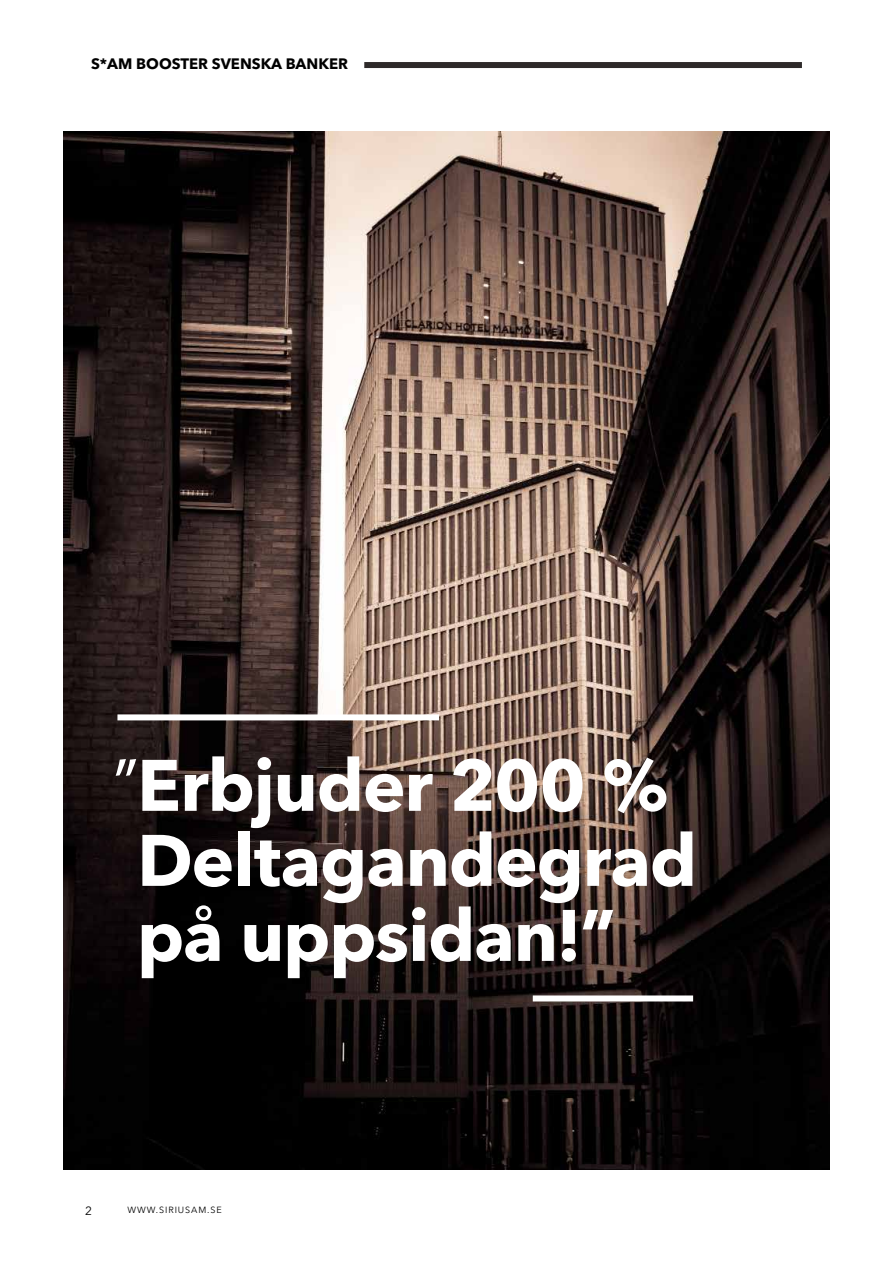
<style>
.page{position:relative;width:893px;height:1263px;background:#fff}
.page>*{position:absolute;margin:0;border:0;box-sizing:border-box;transform-origin:0 0}
.t1{font:700 72px/75px "Avenir Next LT Pro";letter-spacing:-.015em;color:#fff}
.t2{font:69px "Myriad Pro";color:#fff}
.t3{font:700 15px "Avenir Next LT Pro";color:#000}
.t4{font:12px "Avenir Next";color:#000}
.t5{font:9px "Avenir Next";letter-spacing:.1em;color:#000}
</style>
<div class="page">
<div style="left:364px;top:62px;width:438px;height:6px;background:#2e2a2a"></div>
<img style="left:64px;top:132px;width:765px;height:1037px">
<div style="left:533px;top:995px;width:160px;height:6px;background:#fff"></div>
<div style="left:117px;top:714px;width:322px;height:6px;background:#fff"></div>
<p class="t3" style="left:91px;top:55px;width:259px">S*AM BOOSTER SVENSKA BANKER</p>
<p class="t1" style="left:137px;top:747px;width:561px">Erbjuder 200 %<br>Deltagandegrad på uppsidan!”</p>
<p class="t2" style="left:113px;top:740px;width:26px">”</p>
<p class="t4" style="left:85px;top:1200px;width:8px">2</p>
<p class="t5" style="left:128px;top:1202px;width:96px">WWW.SIRIUSAM.SE</p>
</div>
